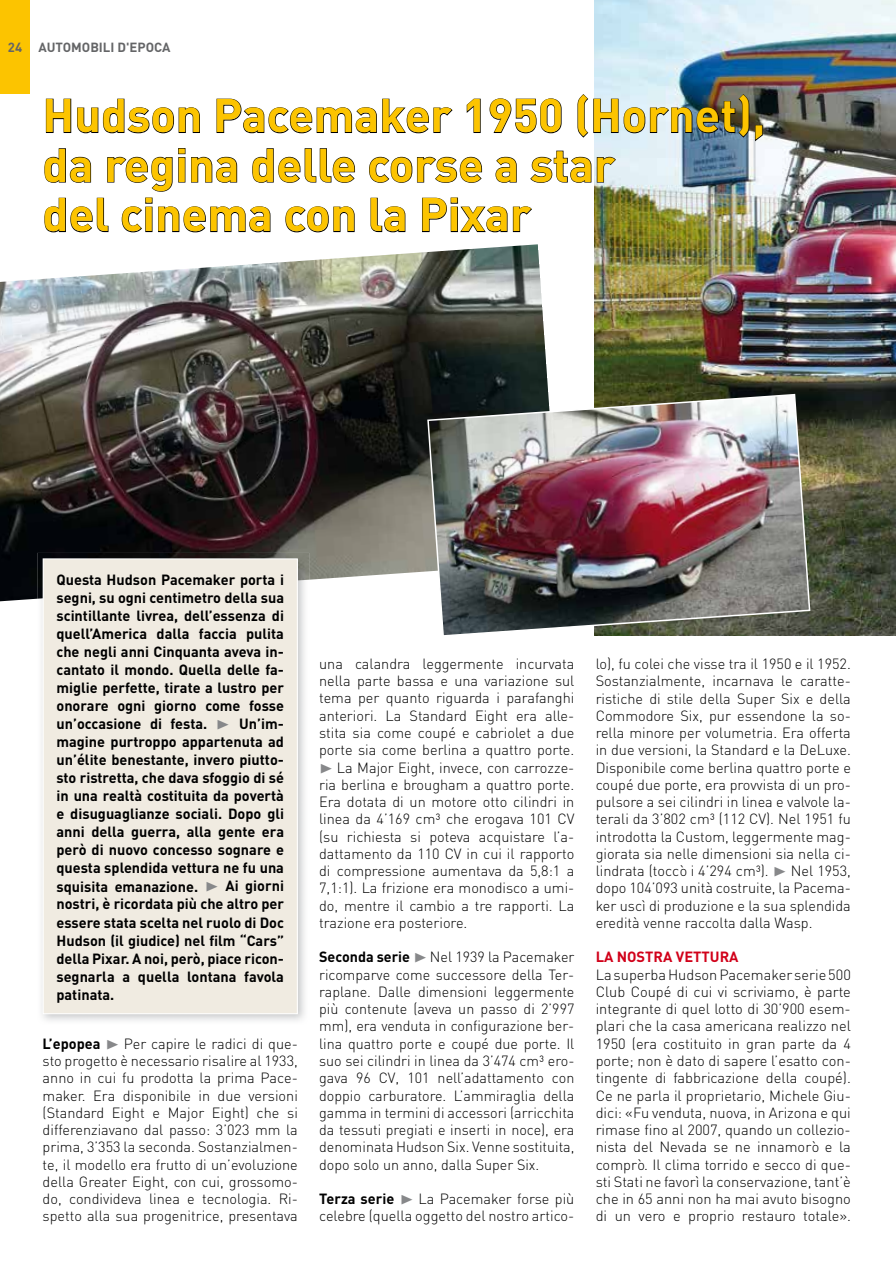
<style>
.page{position:relative;width:896px;height:1262px;background:#fff}
.page>*{position:absolute;margin:0;border:0;box-sizing:border-box;transform-origin:0 0}
.t1{font:700 46.5px/49.5px "DIN";color:#fcc400}
.t2{font:300 14.7px/17.2px "DIN";color:#000;text-align:justify}
.t3{font:700 14.7px/18px "DIN";color:#000;text-align:justify}
.t4{font:700 14.7px "DIN";color:#d10019}
.t5{font:700 13.2px "DIN";color:#646567}
.s1{font-family:"Zeal";font-weight:400;font-size:14.25px;color:#87888a}
.s2{font-weight:700}
</style>
<div class="page">
<div style="left:0;top:0;width:30px;height:94px;background:#fcc400"></div>
<img style="left:594px;top:0;width:302px;height:635px">
<svg style="left:45px;top:98px;width:155px;height:36px"></svg>
<svg style="left:216px;top:98px;width:237px;height:36px"></svg>
<svg style="left:466px;top:98px;width:15px;height:35px"></svg>
<svg style="left:489px;top:98px;width:73px;height:36px"></svg>
<img style="left:577px;top:93px;width:187px;height:49px">
<svg style="left:369px;top:156px;width:114px;height:27px"></svg>
<svg style="left:495px;top:156px;width:22px;height:27px"></svg>
<svg style="left:530px;top:150px;width:87px;height:33px"></svg>
<svg style="left:44px;top:148px;width:311px;height:85px"></svg>
<svg style="left:370px;top:197px;width:36px;height:36px"></svg>
<svg style="left:422px;top:197px;width:110px;height:36px"></svg>
<img style="left:0;top:244px;width:549px;height:357px">
<img style="left:426px;top:393px;width:385px;height:243px">
<img style="left:37px;top:553px;width:272px;height:45px">
<div style="left:43px;top:558px;width:254px;height:455px;background:#f0ebe1"></div>
<div style="left:43px;top:558px;width:255px;height:456px;border:1px solid #fff"></div>
<p class="t5" style="left:8px;top:39px;width:164px">24 AUTOMOBILI D'EPOCA</p>
<h1 class="t1" style="left:43px;top:89px;width:724px">Hudson Pacemaker 1950 (Hornet), da regina delle corse a star<br>del cinema con la Pixar</h1>
<p class="t3" style="left:56px;top:570px;width:229px">Questa Hudson Pacemaker porta i segni, su ogni centimetro della sua scintillante livrea, dell’essenza di quell’America dalla faccia pulita che negli anni Cinquanta aveva in&shy;cantato il mondo. Quella delle fa&shy;miglie perfette, tirate a lustro per onorare ogni giorno come fosse un’occasione di festa. <span class="s1">®</span> Un’im&shy;magine purtroppo appartenuta ad un’élite benestante, invero piutto&shy;sto ristretta, che dava sfoggio di sé in una realtà costituita da povertà e disuguaglianze sociali. Dopo gli anni della guerra, alla gente era però di nuovo concesso sognare e questa splendida vettura ne fu una squisita emanazione. <span class="s1">®</span> Ai giorni nostri, è ricordata più che altro per essere stata scelta nel ruolo di Doc Hudson (il giudice) nel film “Cars” della Pixar. A noi, però, piace ricon&shy;segnarla a quella lontana favola patinata.</p>
<p class="t2" style="left:43px;top:1034px;width:257px"><span class="s2">L’epopea</span> <span class="s1">®</span> Per capire le radici di que&shy;sto progetto è necessario risalire al 1933, anno in cui fu prodotta la prima Pace&shy;maker. Era disponibile in due versioni (Standard Eight e Major Eight) che si differenziavano dal passo: 3’023 mm la prima, 3’353 la seconda. Sostanzialmen&shy;te, il modello era frutto di un’evoluzione della Greater Eight, con cui, grossomo&shy;do, condivideva linea e tecnologia. Ri&shy;spetto alla sua progenitrice, presentava</p>
<p class="t2" style="left:319px;top:654px;width:257px">una calandra leggermente incurvata nella parte bassa e una variazione sul tema per quanto riguarda i parafanghi anteriori. La Standard Eight era alle&shy;stita sia come coupé e cabriolet a due porte sia come berlina a quattro porte. <span class="s1">®</span> La Major Eight, invece, con carrozze&shy;ria berlina e brougham a quattro porte.<br>Era dotata di un motore otto cilindri in linea da 4’169 cm³ che erogava 101 CV (su richiesta si poteva acquistare l’a&shy;dattamento da 110 CV in cui il rapporto di compressione aumentava da 5,8:1 a 7,1:1). La frizione era monodisco a umi&shy;do, mentre il cambio a tre rapporti. La trazione era posteriore.</p>
<p class="t2" style="left:319px;top:948px;width:257px"><span class="s2">Seconda serie</span> <span class="s1">®</span> Nel 1939 la Pacemaker ricomparve come successore della Ter&shy;raplane. Dalle dimensioni leggermente più contenute (aveva un passo di 2’997 mm), era venduta in configurazione ber&shy;lina quattro porte e coupé due porte. Il suo sei cilindri in linea da 3’474 cm³ ero&shy;gava 96 CV, 101 nell’adattamento con doppio carburatore. L’ammiraglia della gamma in termini di accessori (arricchita da tessuti pregiati e inserti in noce), era denominata Hudson Six. Venne sostituita, dopo solo un anno, dalla Super Six.</p>
<p class="t2" style="left:319px;top:1189px;width:257px"><span class="s2">Terza serie</span> <span class="s1">®</span> La Pacemaker forse più celebre (quella oggetto del nostro artico-</p>
<p class="t2" style="left:595px;top:654px;width:257px">lo), fu colei che visse tra il 1950 e il 1952.<br>Sostanzialmente, incarnava le caratte&shy;ristiche di stile della Super Six e della Commodore Six, pur essendone la so&shy;rella minore per volumetria. Era offerta in due versioni, la Standard e la DeLuxe.<br>Disponibile come berlina quattro porte e coupé due porte, era provvista di un pro&shy;pulsore a sei cilindri in linea e valvole la&shy;terali da 3’802 cm³ (112 CV). Nel 1951 fu introdotta la Custom, leggermente mag&shy;giorata sia nelle dimensioni sia nella ci&shy;lindrata (toccò i 4’294 cm³). <span class="s1">®</span> Nel 1953, dopo 104’093 unità costruite, la Pacema&shy;ker uscì di produzione e la sua splendida eredità venne raccolta dalla Wasp.</p>
<p class="t4" style="left:595px;top:947px;width:144px">LA NOSTRA VETTURA</p>
<p class="t2" style="left:595px;top:965px;width:257px">La superba Hudson Pacemaker serie 500<br>Club Coupé di cui vi scriviamo, è parte integrante di quel lotto di 30’900 esem&shy;plari che la casa americana realizzo nel 1950 (era costituito in gran parte da 4 porte; non è dato di sapere l’esatto con&shy;tingente di fabbricazione della coupé).<br>Ce ne parla il proprietario, Michele Giu&shy;dici: «Fu venduta, nuova, in Arizona e qui rimase fino al 2007, quando un collezio&shy;nista del Nevada se ne innamorò e la comprò. Il clima torrido e secco di que&shy;sti Stati ne favorì la conservazione, tant’è che in 65 anni non ha mai avuto bisogno di un vero e proprio restauro totale».</p>
</div>
